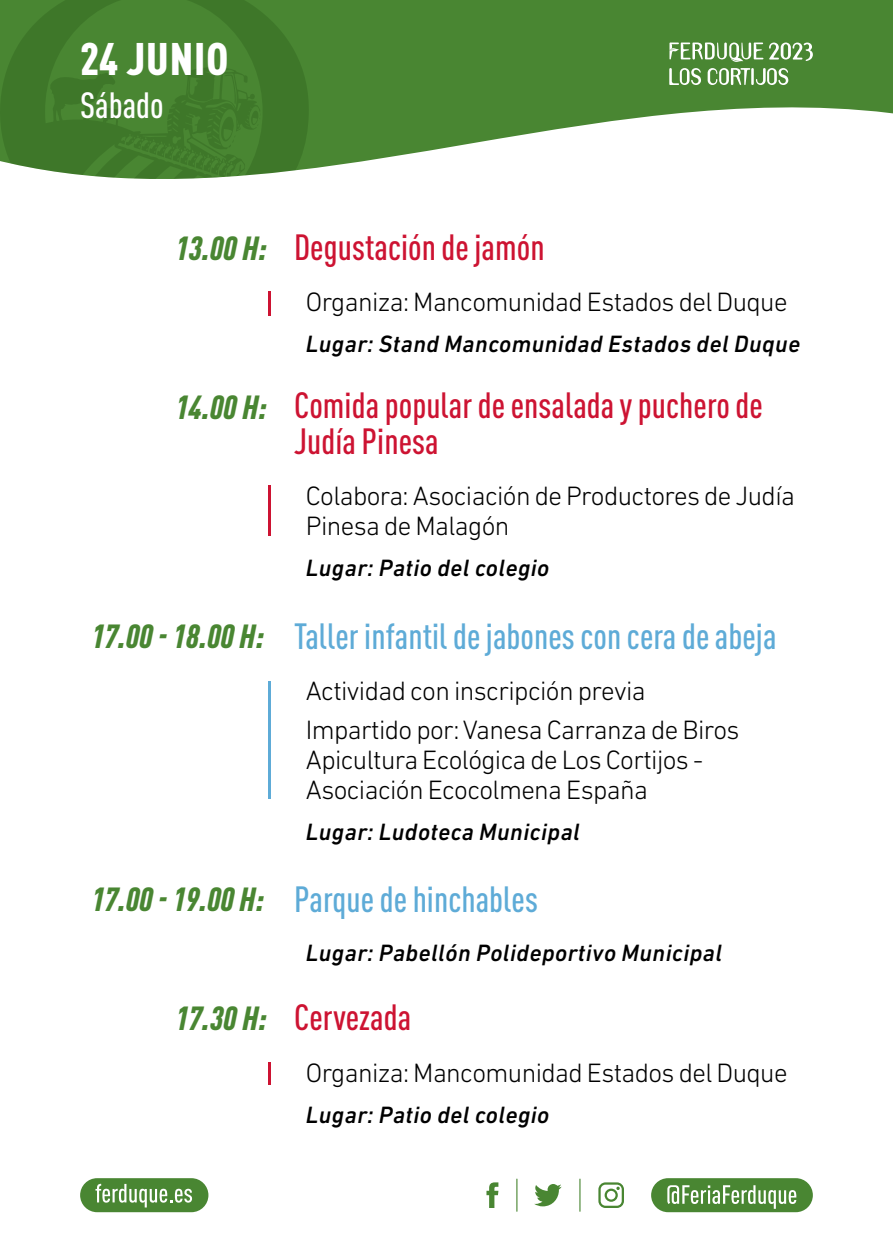
<style>
.page{position:relative;width:893px;height:1259px;background:#fff}
.page>*{position:absolute;margin:0;border:0;box-sizing:border-box;transform-origin:0 0}
.t1{font:900 condensed 45px "DIN Pro";letter-spacing:.02em;color:#fff}
.t2{font:500 condensed 36px/36px "DIN Pro";color:#cd1332}
.t3{font:500 condensed 36px "DIN Pro";color:#5eabd7}
.t4{font:500 condensed 36px "DIN Pro";color:#fff}
.t5{font:300 27px/30px "DIN Next LT Pro";letter-spacing:-.025em;color:#000}
.t6{font:italic 500 24px "DIN Next LT Pro";letter-spacing:.02em;color:#000}
.s1{font-weight:900;font-style:italic;font-size:33px;color:#498632}
</style>
<div class="page">
<svg style="left:392px;top:0;width:501px;height:157px;fill:#498632"></svg>
<svg style="left:0;top:0;width:392px;height:179px;background:#4b8436"></svg>
<svg style="left:598px;top:1182px;width:26px;height:26px"></svg>
<svg style="left:534px;top:1184px;width:28px;height:22px"></svg>
<svg style="left:486px;top:1182px;width:12px;height:26px"></svg>
<svg style="left:516px;top:1178px;width:1px;height:33px"></svg>
<svg style="left:579px;top:1178px;width:1px;height:33px"></svg>
<div style="left:651px;top:1178px;width:162px;height:34px;background:#498632;border-radius:17px"></div>
<svg style="left:667px;top:1185px;width:129px;height:23px"></svg>
<div style="left:80px;top:1178px;width:128px;height:34px;background:#498632;border-radius:17px"></div>
<svg style="left:95px;top:1183px;width:97px;height:24px"></svg>
<svg style="left:769px;top:43px;width:44px;height:18px"></svg>
<svg style="left:669px;top:43px;width:94px;height:19px"></svg>
<svg style="left:669px;top:68px;width:32px;height:17px"></svg>
<svg style="left:708px;top:68px;width:80px;height:17px"></svg>
<hr style="left:268px;top:291px;width:3px;height:24px;background:#cd1332">
<hr style="left:268px;top:486px;width:3px;height:50px;background:#cd1332">
<hr style="left:268px;top:681px;width:3px;height:118px;background:#5eabd7">
<hr style="left:268px;top:1062px;width:3px;height:22px;background:#cd1332">
<h1 class="t1" style="left:80px;top:24px;width:150px">24 JUNIO</h1>
<h2 class="t4" style="left:80px;top:78px;width:85px">Sábado</h2>
<h2 class="t2" style="left:176px;top:226px;width:371px"><span class="s1">13.00 H:</span> Degustación de jamón</h2>
<p class="t5" style="left:306px;top:287px;width:483px">Organiza: Mancomunidad Estados del Duque</p>
<p class="t6" style="left:306px;top:330px;width:496px">Lugar: Stand Mancomunidad Estados del Duque</p>
<h2 class="t2" style="left:294px;top:384px;width:470px;text-indent:-118px"><span class="s1">14.00 H:</span> Comida popular de ensalada y puchero de<br>Judía Pinesa</h2>
<p class="t5" style="left:306px;top:480px;width:491px">Colabora: Asociación de Productores de Judía<br>Pinesa de Malagón</p>
<p class="t6" style="left:306px;top:554px;width:245px">Lugar: Patio del colegio</p>
<h2 class="t3" style="left:92px;top:609px;width:686px"><span class="s1">17.00 - 18.00 H:</span> Taller infantil de jabones con cera de abeja</h2>
<p class="t5" style="left:306px;top:671px;width:435px;line-height:38.4px">Actividad con inscripción previa<br>Impartido por: Vanesa Carranza de Biros</p>
<p class="t5" style="left:306px;top:744px;width:399px">Apicultura Ecológica de Los Cortijos -<br>Asociación Ecocolmena España</p>
<p class="t6" style="left:306px;top:817px;width:276px">Lugar: Ludoteca Municipal</p>
<h2 class="t3" style="left:92px;top:872px;width:448px"><span class="s1">17.00 - 19.00 H:</span> Parque de hinchables</h2>
<p class="t6" style="left:306px;top:939px;width:418px">Lugar: Pabellón Polideportivo Municipal</p>
<h2 class="t2" style="left:176px;top:996px;width:237px"><span class="s1">17.30 H:</span> Cervezada</h2>
<p class="t5" style="left:306px;top:1057px;width:483px">Organiza: Mancomunidad Estados del Duque</p>
<p class="t6" style="left:306px;top:1101px;width:245px">Lugar: Patio del colegio</p>
</div>
